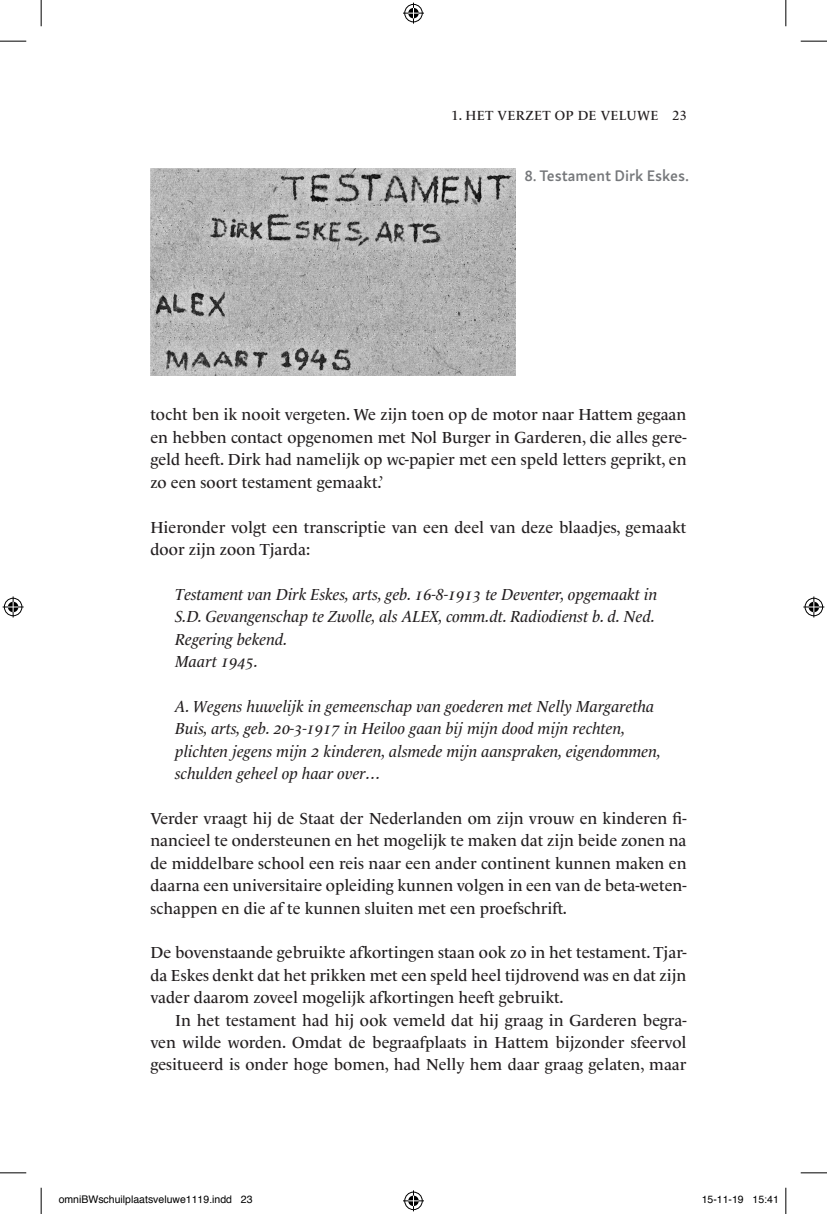
<style>
.page{position:relative;width:827px;height:1214px;background:#fff}
.page>*{position:absolute;margin:0;border:0;box-sizing:border-box;transform-origin:0 0}
.geeninspring{font:16.28px/22.4px "Le Monde Livre Std";color:#231f20;text-align:justify}
.t1{font:italic 16.28px/22.4px "Le Monde Livre Std";color:#231f20}
.bijschrift{font:600 15.75px "Skolar Sans Latn";color:#76787b}
.t2{font:13.47px "Le Monde Livre Std";color:#231f20}
.t3{font:10.5px "Helvetica";color:#000}
.s1{font-size:15.22px}
</style>
<div class="page">
<img style="left:150px;top:169px;width:366px;height:206px">
<svg style="left:0;top:41px;width:26px;height:1px"></svg>
<svg style="left:800px;top:41px;width:26px;height:1px"></svg>
<svg style="left:0;top:1172px;width:26px;height:1px"></svg>
<svg style="left:800px;top:1172px;width:26px;height:1px"></svg>
<svg style="left:41px;top:0;width:1px;height:26px"></svg>
<svg style="left:41px;top:1187px;width:1px;height:26px"></svg>
<svg style="left:785px;top:0;width:1px;height:26px"></svg>
<svg style="left:785px;top:1187px;width:1px;height:26px"></svg>
<svg style="left:403px;top:3px;width:21px;height:21px"></svg>
<svg style="left:403px;top:1190px;width:21px;height:21px"></svg>
<svg style="left:3px;top:596px;width:21px;height:21px"></svg>
<svg style="left:803px;top:596px;width:21px;height:21px"></svg>
<p class="t2" style="left:451px;top:107px;width:56px">1. Het verzet</p>
<p class="t2" style="left:554px;top:107px;width:65px">op de Veluwe</p>
<p class="t2" style="left:672px;top:107px;width:16px">23</p>
<p class="bijschrift" style="left:524px;top:163px;width:166px"><span class="s1">8.</span> Testament Dirk Eskes.</p>
<p class="geeninspring" style="left:150px;top:403px;width:537px">tocht ben ik nooit vergeten. We zijn toen op de motor naar Hattem gegaan en hebben contact opgenomen met Nol Burger in Garderen, die alles gere&shy;geld heeft. Dirk had namelijk op wc-papier met een speld letters geprikt, en zo een soort testament gemaakt.’</p>
<p class="geeninspring" style="left:150px;top:515px;width:537px">Hieronder volgt een transcriptie van een deel van deze blaadjes, gemaakt door zijn zoon Tjarda:</p>
<p class="t1" style="left:175px;top:583px;width:483px">Testament van Dirk Eskes, arts, geb. 16-8-1913 te Deventer, opgemaakt in<br>S.D. Gevangenschap te Zwolle, als ALEX, comm.dt. Radiodienst b. d. Ned.<br>Regering bekend.</p>
<p class="t1" style="left:175px;top:650px;width:85px">Maart 1945.</p>
<p class="t1" style="left:175px;top:695px;width:487px">A. Wegens huwelijk in gemeenschap van goederen met Nelly Margaretha Buis, arts, geb. 20-3-1917 in Heiloo gaan bij mijn dood mijn rechten, plichten jegens mijn 2 kinderen, alsmede mijn aanspraken, eigendommen, schulden geheel op haar over…</p>
<p class="geeninspring" style="left:150px;top:807px;width:537px">Verder vraagt hij de Staat der Nederlanden om zijn vrouw en kinderen fi&shy;nancieel te ondersteunen en het mogelijk te maken dat zijn beide zonen na de middelbare school een reis naar een ander continent kunnen maken en daarna een universitaire opleiding kunnen volgen in een van de beta-weten&shy;schappen en die af te kunnen sluiten met een proefschrift.</p>
<p class="geeninspring" style="left:150px;top:941px;width:537px">De bovenstaande gebruikte afkortingen staan ook zo in het testament. Tjar&shy;da Eskes denkt dat het prikken met een speld heel tijdrovend was en dat zijn vader daarom zoveel mogelijk afkortingen heeft gebruikt.</p>
<p class="geeninspring" style="left:150px;top:1008px;width:537px;text-indent:25px">In het testament had hij ook vemeld dat hij graag in Garderen begra&shy;ven wilde worden. Omdat de begraafplaats in Hattem bijzonder sfeervol gesitueerd is onder hoge bomen, had Nelly hem daar graag gelaten, maar</p>
<p class="t3" style="left:59px;top:1191px;width:195px">omniBWschuilplaatsveluwe1119.indd 23</p>
<p class="t3" style="left:701px;top:1191px;width:79px">15-11-19 15:41</p>
</div>
